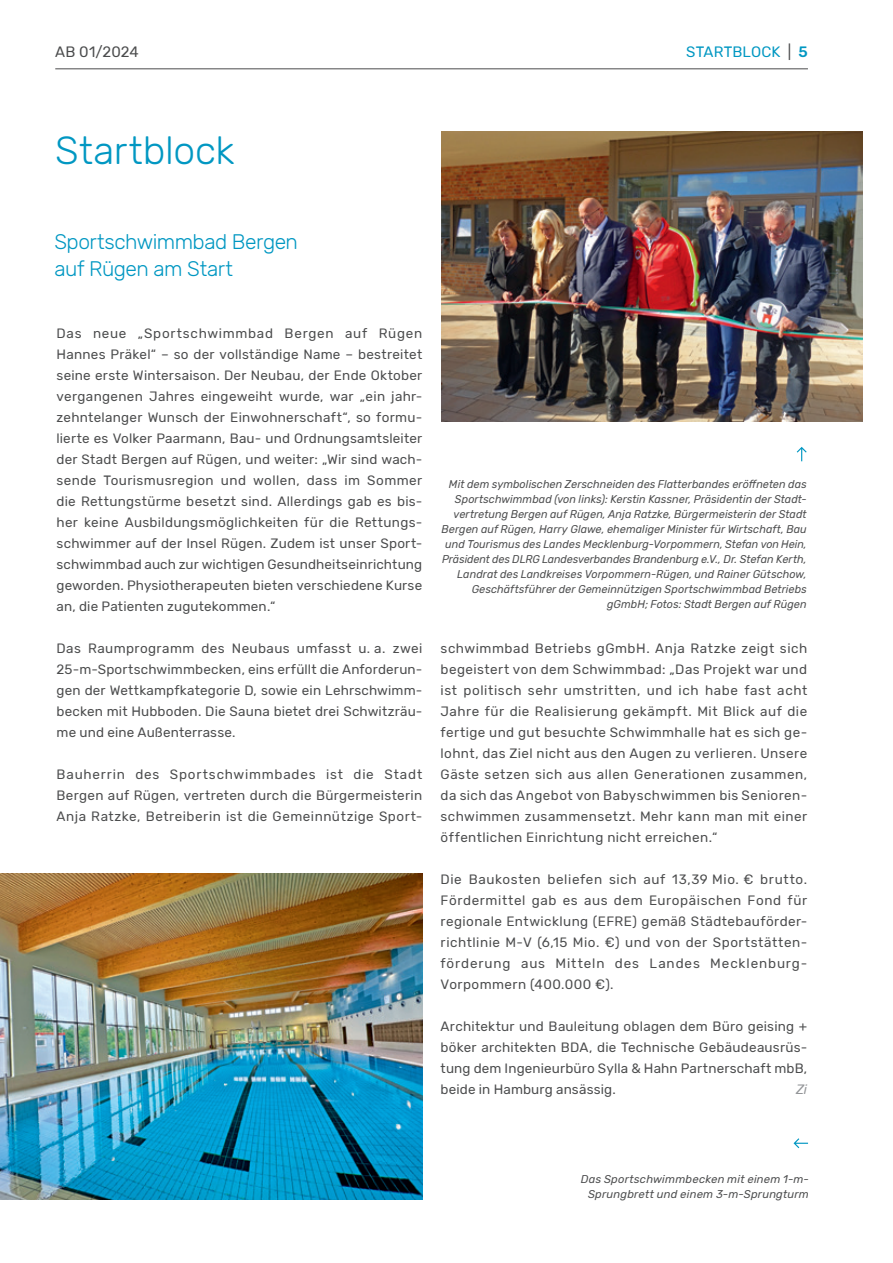
<style>
.page{position:relative;width:893px;height:1263px;background:#fff}
.page>*{position:absolute;margin:0;border:0;box-sizing:border-box;transform-origin:0 0}
.t1{font:300 39px "Rubik";letter-spacing:-.005em;color:#0197c2}
.t2{font:300 21px/27px "Rubik";letter-spacing:-.025em;color:#0197c2}
.t3{font:15px "Rubik";letter-spacing:.01em;color:#0197c2}
.t4{font:15px "Rubik";letter-spacing:.01em;color:#4b4c4d}
.t5{font:13.5px/21px "Rubik";letter-spacing:.025em;color:#4b4c4d;text-align:justify}
.t6{font:italic 13.5px "Rubik";color:#939598}
.t7{font:italic 11.25px/15px "Rubik";letter-spacing:.005em;color:#4b4c4d;text-align:right}
.s1{color:#4b4c4d}
.s2{font-weight:500}
</style>
<div class="page">
<hr style="left:55px;top:68px;width:753px;height:1px;background:#4b4c4d">
<img style="left:441px;top:132px;width:421px;height:290px">
<svg style="left:793px;top:1138px;width:15px;height:10px"></svg>
<img style="left:0;top:873px;width:422px;height:326px">
<svg style="left:797px;top:447px;width:10px;height:14px"></svg>
<p class="t4" style="left:55px;top:43px;width:85px">AB 01/2024</p>
<p class="t3" style="left:686px;top:43px;width:123px">STARTBLOCK <span class="s1">|</span> <span class="s2">5</span></p>
<h1 class="t1" style="left:55px;top:129px;width:181px">Startblock</h1>
<h2 class="t2" style="left:54px;top:229px;width:245px">Sportschwimmbad Bergen auf Rügen am Start</h2>
<p class="t5" style="left:57px;top:323px;width:367px">Das neue „Sportschwimmbad Bergen auf Rügen Hannes Präkel“ – so der vollständige Name – bestreitet seine erste Wintersaison. Der Neubau, der Ende Oktober vergangenen Jahres eingeweiht wurde, war „ein jahr&shy;zehntelanger Wunsch der Einwohnerschaft“, so formu&shy;lierte es Volker Paarmann, Bau- und Ordnungsamtsleiter der Stadt Bergen auf Rügen, und weiter: „Wir sind wach&shy;sende Tourismusregion und wollen, dass im Sommer die Rettungstürme besetzt sind. Allerdings gab es bis&shy;her keine Ausbildungsmöglichkeiten für die Rettungs&shy;schwimmer auf der Insel Rügen. Zudem ist unser Sport&shy;schwimmbad auch zur wichtigen Gesundheitseinrichtung geworden. Physiotherapeuten bieten verschiedene Kurse an, die Patienten zugutekommen.“</p>
<p class="t5" style="left:57px;top:638px;width:367px">Das Raumprogramm des Neubaus umfasst u. a. zwei 25-m-Sportschwimmbecken, eins erfüllt die Anforderun&shy;gen der Wettkampfkategorie D, sowie ein Lehrschwimm&shy;becken mit Hubboden. Die Sauna bietet drei Schwitzräu&shy;me und eine Außenterrasse.</p>
<p class="t5" style="left:57px;top:764px;width:367px">Bauherrin des Sportschwimmbades ist die Stadt Bergen auf Rügen, vertreten durch die Bürgermeisterin Anja Ratzke, Betreiberin ist die Gemeinnützige Sport-</p>
<p class="t7" style="left:442px;top:477px;width:367px">Mit dem symbolischen Zerschneiden des Flatterbandes eröffneten das Sportschwimmbad (von links): Kerstin Kassner, Präsidentin der Stadt&shy;vertretung Bergen auf Rügen, Anja Ratzke, Bürgermeisterin der Stadt Bergen auf Rügen, Harry Glawe, ehemaliger Minister für Wirtschaft, Bau und Tourismus des Landes Mecklenburg-Vorpommern, Stefan von Hein, Präsident des DLRG Landesverbandes Brandenburg e.V., Dr. Stefan Kerth, Landrat des Landkreises Vorpommern-Rügen, und Rainer Gütschow, Geschäftsführer der Gemeinnützigen Sportschwimmbad Betriebs gGmbH; Fotos: Stadt Bergen auf Rügen</p>
<p class="t5" style="left:441px;top:638px;width:368px">schwimmbad Betriebs gGmbH. Anja Ratzke zeigt sich begeistert von dem Schwimmbad: „Das Projekt war und ist politisch sehr umstritten, und ich habe fast acht Jahre für die Realisierung gekämpft. Mit Blick auf die fertige und gut besuchte Schwimmhalle hat es sich ge&shy;lohnt, das Ziel nicht aus den Augen zu verlieren. Unsere Gäste setzen sich aus allen Generationen zusammen, da sich das Angebot von Babyschwimmen bis Senioren&shy;schwimmen zusammensetzt. Mehr kann man mit einer öffentlichen Einrichtung nicht erreichen.“</p>
<p class="t5" style="left:441px;top:869px;width:368px">Die Baukosten beliefen sich auf 13,39 Mio. € brutto.<br>Fördermittel gab es aus dem Europäischen Fond für regionale Entwicklung (EFRE) gemäß Städtebauförder&shy;richtlinie M-V (6,15 Mio. €) und von der Sportstätten&shy;förderung aus Mitteln des Landes Mecklenburg-Vorpommern (400.000 €).</p>
<p class="t5" style="left:441px;top:1016px;width:368px">Architektur und Bauleitung oblagen dem Büro geising + böker architekten BDA, die Technische Gebäudeausrüs&shy;tung dem Ingenieurbüro Sylla &amp; Hahn Partnerschaft mbB, beide in Hamburg ansässig.</p>
<p class="t6" style="left:796px;top:1082px;width:13px">Zi</p>
<p class="t7" style="left:581px;top:1172px;width:230px">Das Sportschwimmbecken mit einem 1-m-<br>Sprungbrett und einem 3-m-Sprungturm</p>
</div>
